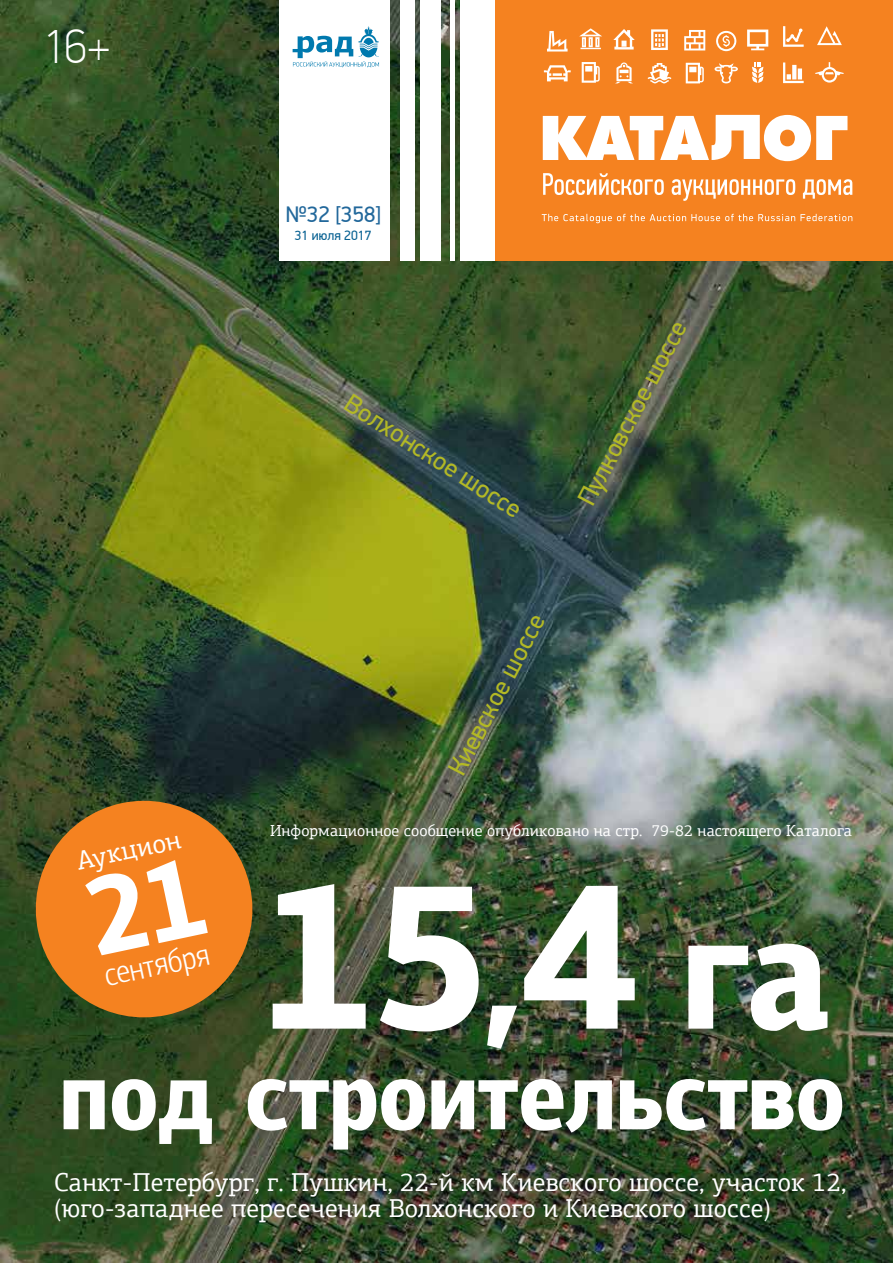
<style>
.page{position:relative;width:893px;height:1263px;background:#fff}
.page>*{position:absolute;margin:0;border:0;box-sizing:border-box;transform-origin:0 0}
.t1{font:100 48px "PF Din Display Pro";color:#fff}
.t2{font:26.55px "PF Agora Slab Pro";color:#fff}
.t3{font:26.4px "PF Din Display Pro";color:#b3b925}
.t4{font:25.95px/26.4px "PF Agora Slab Pro";letter-spacing:.005em;color:#fff}
.t5{font:22.65px "PF Din Display Pro";color:#22689b}
.t6{font:15.9px "PF Agora Slab Pro";letter-spacing:.005em;color:#fff}
.t7{font:13.5px "PF Din Display Pro";letter-spacing:.005em;color:#086192}
</style>
<div class="page">
<img style="left:0;top:0;width:893px;height:1263px">
<div style="left:494px;top:0;width:399px;height:260px;background:#f58220"></div>
<div style="left:279px;top:0;width:111px;height:260px;background:#fff"></div>
<div style="left:400px;top:0;width:14px;height:260px;background:#fff"></div>
<div style="left:421px;top:0;width:20px;height:260px;background:#fff"></div>
<hr style="left:451px;top:0;width:4px;height:260px;background:#fff">
<div style="left:460px;top:0;width:35px;height:260px;background:#fff"></div>
<svg style="left:542px;top:214px;width:310px;height:9px"></svg>
<svg style="left:543px;top:115px;width:304px;height:46px"></svg>
<svg style="left:613px;top:29px;width:22px;height:21px"></svg>
<svg style="left:716px;top:31px;width:20px;height:20px"></svg>
<svg style="left:783px;top:26px;width:21px;height:21px"></svg>
<svg style="left:579px;top:28px;width:23px;height:21px"></svg>
<svg style="left:547px;top:31px;width:21px;height:21px"></svg>
<svg style="left:747px;top:30px;width:21px;height:20px"></svg>
<svg style="left:783px;top:62px;width:21px;height:21px"></svg>
<svg style="left:714px;top:63px;width:24px;height:21px"></svg>
<svg style="left:686px;top:63px;width:18px;height:20px"></svg>
<svg style="left:647px;top:63px;width:24px;height:20px"></svg>
<svg style="left:616px;top:62px;width:16px;height:21px"></svg>
<svg style="left:752px;top:62px;width:11px;height:21px"></svg>
<svg style="left:817px;top:26px;width:25px;height:19px"></svg>
<svg style="left:582px;top:62px;width:18px;height:21px"></svg>
<svg style="left:684px;top:30px;width:21px;height:20px"></svg>
<svg style="left:651px;top:29px;width:17px;height:21px"></svg>
<svg style="left:544px;top:65px;width:27px;height:16px"></svg>
<svg style="left:815px;top:62px;width:29px;height:21px"></svg>
<svg style="left:543px;top:173px;width:121px;height:22px"></svg>
<svg style="left:672px;top:179px;width:123px;height:22px"></svg>
<svg style="left:803px;top:179px;width:49px;height:20px"></svg>
<svg style="left:293px;top:26px;width:86px;height:41px"></svg>
<svg style="left:26px;top:791px;width:236px;height:236px;background:#936320"></svg>
<div style="left:84px;top:856px;width:126px;height:130px;background:#f58220"></div>
<svg style="left:64px;top:1079px;width:41px;height:50px;background:#334822"></svg>
<svg style="left:112px;top:1078px;width:100px;height:66px;background:#304820"></svg>
<img style="left:248px;top:1078px;width:177px;height:71px">
<svg style="left:431px;top:1078px;width:181px;height:54px;background:#324528"></svg>
<img style="left:620px;top:1078px;width:222px;height:52px">
<svg style="left:273px;top:884px;width:93px;height:145px;background:#40502f"></svg>
<img style="left:380px;top:887px;width:99px;height:144px">
<svg style="left:487px;top:1006px;width:30px;height:42px"></svg>
<img style="left:688px;top:942px;width:139px;height:89px">
<img style="left:524px;top:886px;width:111px;height:143px">
<h1 class="t1" style="left:42px;top:19px;width:70px">16+</h1>
<p class="t2" style="left:73px;top:845px;width:107px;rotate:-12deg">Аукцион</p>
<p class="t5" style="left:286px;top:201px;width:97px">№32 [358]</p>
<p class="t7" style="left:295px;top:227px;width:78px">31 июля 2017</p>
<p class="t3" style="left:356px;top:387px;width:206px;rotate:33deg">Волхонское шоссе</p>
<p class="t3" style="left:571px;top:495px;width:206px;rotate:-62deg">Пулковское шоссе</p>
<p class="t3" style="left:441px;top:766px;width:179px;rotate:-62deg">Киевское шоссе</p>
<p class="t6" style="left:270px;top:820px;width:583px">Информационное сообщение опубликовано на стр. 79-82 настоящего Каталога</p>
<p class="t4" style="left:54px;top:1168px;width:794px">Санкт-Петербург, г. Пушкин, 22-й км Киевского шоссе, участок 12, (юго-западнее пересечения Волхонского и Киевского шоссе)</p>
</div>
